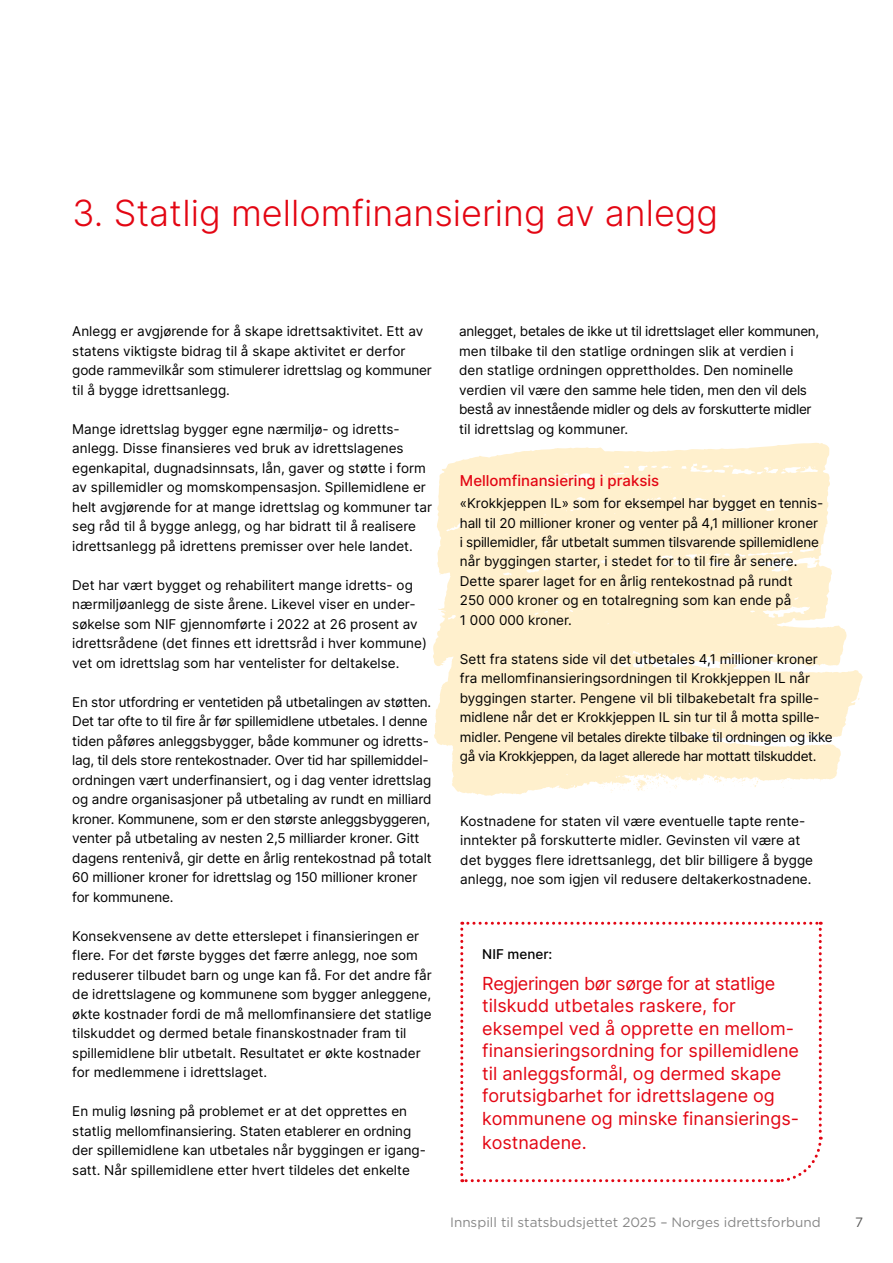
<style>
.page{position:relative;width:893px;height:1263px;background:#fff}
.page>*{position:absolute;margin:0;border:0;box-sizing:border-box;transform-origin:0 0}
.t1{font:300 36px "Inter";color:#e30613}
.t2{font:18px/22.6px "Inter";color:#e30613}
.t3{font:500 15px "Inter";color:#e30613}
.t4{font:13.5px/19.5px "Inter";color:#000}
.t5{font:13.5px/19.5px "Inter";letter-spacing:-.02em;color:#000}
.t6{font:13.5px "Gotham";color:#878787}
.t7{font:500 13.5px "Inter";color:#000}
.t8{font:13.5px "Gotham";color:#575756}
</style>
<div class="page">
<svg style="left:433px;top:443px;width:430px;height:353px;fill:#fff0cd"></svg>
<svg style="left:785px;top:470px;width:6px;height:4px"></svg>
<svg style="left:762px;top:469px;width:9px;height:5px"></svg>
<svg style="left:776px;top:566px;width:7px;height:4px"></svg>
<svg style="left:808px;top:560px;width:12px;height:6px"></svg>
<svg style="left:712px;top:562px;width:3px;height:6px"></svg>
<svg style="left:808px;top:735px;width:5px;height:3px"></svg>
<svg style="left:682px;top:734px;width:6px;height:4px"></svg>
<svg style="left:781px;top:780px;width:10px;height:9px"></svg>
<svg style="left:699px;top:776px;width:59px;height:11px"></svg>
<svg style="left:599px;top:775px;width:94px;height:18px"></svg>
<svg style="left:460px;top:922px;width:363px;height:261px"></svg>
<h1 class="t1" style="left:72px;top:187px;width:647px">3. Statlig mellomfinansiering av anlegg</h1>
<p class="t4" style="left:72px;top:321px;width:361px">Anlegg er avgjørende for å skape idrettsaktivitet. Ett av statens viktigste bidrag til å skape aktivitet er derfor gode rammevilkår som stimulerer idrettslag og kommuner til å bygge idrettsanlegg.</p>
<p class="t4" style="left:72px;top:419px;width:361px">Mange idrettslag bygger egne nærmiljø- og idretts&shy;anlegg. Disse finansieres ved bruk av idrettslagenes egenkapital, dugnadsinnsats, lån, gaver og støtte i form av spillemidler og momskompensasjon. Spillemidlene er helt avgjørende for at mange idrettslag og kommuner tar seg råd til å bygge anlegg, og har bidratt til å realisere idrettsanlegg på idrettens premisser over hele landet.</p>
<p class="t4" style="left:72px;top:575px;width:356px">Det har vært bygget og rehabilitert mange idretts- og nærmiljøanlegg de siste årene. Likevel viser en under&shy;søkelse som NIF gjennomførte i 2022 at 26 prosent av idrettsrådene (det finnes ett idrettsråd i hver kommune) vet om idrettslag som har ventelister for deltakelse.</p>
<p class="t4" style="left:72px;top:692px;width:361px">En stor utfordring er ventetiden på utbetalingen av støtten.<br>Det tar ofte to til fire år før spillemidlene utbetales. I denne tiden påføres anleggsbygger, både kommuner og idretts&shy;lag, til dels store rentekostnader. Over tid har spillemiddel&shy;ordningen vært underfinansiert, og i dag venter idrettslag og andre organisasjoner på utbetaling av rundt en milliard kroner. Kommunene, som er den største anleggsbyggeren, venter på utbetaling av nesten 2,5 milliarder kroner. Gitt dagens rentenivå, gir dette en årlig rentekostnad på totalt 60 millioner kroner for idrettslag og 150 millioner kroner for kommunene.</p>
<p class="t4" style="left:72px;top:926px;width:361px">Konsekvensene av dette etterslepet i finansieringen er flere. For det første bygges det færre anlegg, noe som reduserer tilbudet barn og unge kan få. For det andre får de idrettslagene og kommunene som bygger anleggene, økte kostnader fordi de må mellomfinansiere det statlige tilskuddet og dermed betale finanskostnader fram til spillemidlene blir utbetalt. Resultatet er økte kostnader for medlemmene i idrettslaget.</p>
<p class="t4" style="left:72px;top:1101px;width:355px">En mulig løsning på problemet er at det opprettes en statlig mellomfinansiering. Staten etablerer en ordning der spillemidlene kan utbetales når byggingen er igang&shy;satt. Når spillemidlene etter hvert tildeles det enkelte</p>
<p class="t5" style="left:459px;top:321px;width:362px">anlegget, betales de ikke ut til idrettslaget eller kommunen, men tilbake til den statlige ordningen slik at verdien i den statlige ordningen opprettholdes. Den nominelle verdien vil være den samme hele tiden, men den vil dels bestå av innestående midler og dels av forskutterte midler til idrettslag og kommuner.</p>
<p class="t3" style="left:460px;top:470px;width:201px">Mellomfinansiering i praksis</p>
<p class="t4" style="left:460px;top:493px;width:365px">«Krokkjeppen IL» som for eksempel har bygget en tennis&shy;hall til 20 millioner kroner og venter på 4,1 millioner kroner i spillemidler, får utbetalt summen tilsvarende spillemidlene når byggingen starter, i stedet for to til fire år senere.<br>Dette sparer laget for en årlig rentekostnad på rundt<br>250 000 kroner og en totalregning som kan ende på<br>1 000 000 kroner.</p>
<p class="t4" style="left:460px;top:649px;width:374px">Sett fra statens side vil det utbetales 4,1 millioner kroner fra mellomfinansieringsordningen til Krokkjeppen IL når byggingen starter. Pengene vil bli tilbakebetalt fra spille&shy;midlene når det er Krokkjeppen IL sin tur til å motta spille&shy;midler. Pengene vil betales direkte tilbake til ordningen og ikke gå via Krokkjeppen, da laget allerede har mottatt tilskuddet.</p>
<p class="t4" style="left:460px;top:811px;width:354px">Kostnadene for staten vil være eventuelle tapte rente&shy;inntekter på forskutterte midler. Gevinsten vil være at det bygges flere idrettsanlegg, det blir billigere å bygge anlegg, noe som igjen vil redusere deltakerkostnadene.</p>
<p class="t7" style="left:482px;top:944px;width:72px">NIF mener:</p>
<p class="t2" style="left:482px;top:972px;width:318px">Regjeringen bør sørge for at statlige tilskudd utbetales raskere, for eksempel ved å opprette en mellom&shy;finansieringsordning for spillemidlene til anleggsformål, og dermed skape forutsigbarhet for idrettslagene og kommunene og minske finansierings&shy;kostnadene.</p>
<p class="t6" style="left:450px;top:1213px;width:372px">Innspill til statsbudsjettet 2025 – Norges idrettsforbund</p>
<p class="t8" style="left:855px;top:1213px;width:10px">7</p>
</div>
